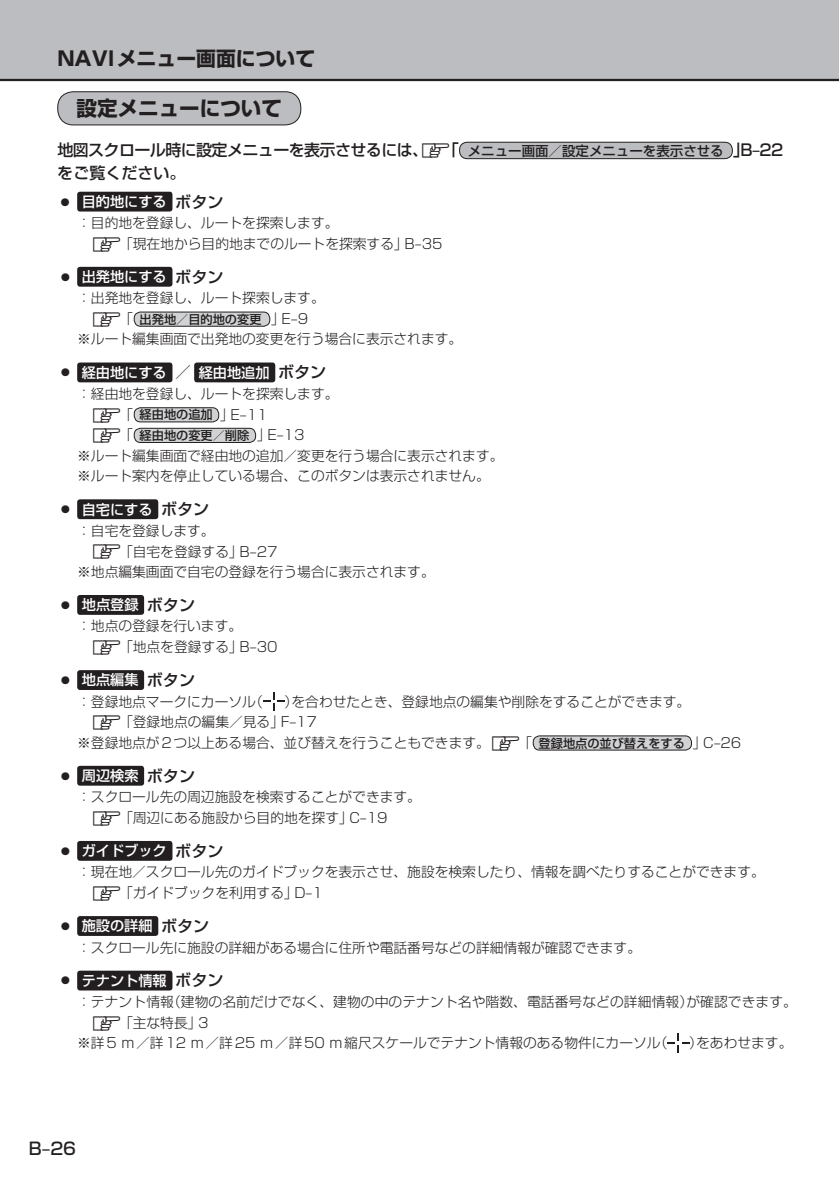
<style>
.page{position:relative;width:839px;height:1192px;background:#fff}
.page>*{position:absolute;margin:0;border:0;box-sizing:border-box;transform-origin:0 0}
.t1{font:20.6px "Shin Go Pro Bold 90 msp RKSJ H";color:#231f20}
.t2{font:19.8px "Shin Go Pro Bold 90 msp RKSJ H";color:#231f20}
.t3{font:17px "Shin Go Pro Medium 90 msp RKSJ H";color:#231f20}
.t4{font:16px/22.6px "Shin Go Pro Medium 90 msp RKSJ H";letter-spacing:-.035em;color:#231f20}
.t5{font:14.2px "Shin Go Pro Medium 90 msp RKSJ H";color:#fff}
.t6{font:13.8px/20.8px "Shin Go Pro Light 90 msp RKSJ H";color:#231f20}
.t7{font:12.2px "Shin Go Pro Medium 90 msp RKSJ H";color:#231f20}
.s1{font-family:"MC1";font-size:14.2px}
.s2{font-size:13.4px}
.s3{color:#231f20}
.s4{font-size:16px;color:#231f20}
.s5{font-family:"Shin Go Pro Light 90 msp RKSJ H";font-size:13.8px}
.s6{font-family:"Shin Go Pro Medium 90 msp RKSJ H";font-size:12.2px}
</style>
<div class="page">
<div style="left:0;top:0;width:839px;height:80px;background:#bcbdc0"></div>
<hr style="left:0;top:79px;width:839px;height:2px;background:#231f20">
<div style="left:58px;top:92px;width:243px;height:33px;background:#bcbdc0;border-radius:16px"></div>
<div style="left:57px;top:91px;width:244px;height:34px;border:1px solid #231f20;border-radius:16px"></div>
<div style="left:459px;top:142px;width:273px;height:17px;background:#bcbdc0;border-radius:8px"></div>
<div style="left:459px;top:142px;width:273px;height:17px;border:1px solid #231f20;border-radius:8px"></div>
<div style="left:77px;top:192px;width:95px;height:20px;background:#231f20;border-radius:3px"></div>
<div style="left:77px;top:267px;width:95px;height:20px;background:#231f20;border-radius:3px"></div>
<div style="left:134px;top:312px;width:136px;height:14px;background:#d1d2d4;border-radius:6px"></div>
<div style="left:134px;top:312px;width:136px;height:14px;border:1px solid #231f20;border-radius:6px"></div>
<div style="left:77px;top:362px;width:95px;height:20px;background:#231f20;border-radius:3px"></div>
<div style="left:194px;top:362px;width:81px;height:20px;background:#231f20;border-radius:3px"></div>
<div style="left:134px;top:408px;width:85px;height:14px;background:#d1d2d4;border-radius:6px"></div>
<div style="left:134px;top:407px;width:85px;height:15px;border:1px solid #231f20;border-radius:6px"></div>
<div style="left:134px;top:428px;width:121px;height:14px;background:#d1d2d4;border-radius:6px"></div>
<div style="left:134px;top:428px;width:122px;height:15px;border:1px solid #231f20;border-radius:6px"></div>
<div style="left:77px;top:499px;width:81px;height:20px;background:#231f20;border-radius:3px"></div>
<div style="left:77px;top:595px;width:67px;height:20px;background:#231f20;border-radius:3px"></div>
<div style="left:77px;top:670px;width:67px;height:20px;background:#231f20;border-radius:3px"></div>
<svg style="left:263px;top:692px;width:21px;height:19px"></svg>
<div style="left:533px;top:736px;width:158px;height:14px;background:#d1d2d4;border-radius:6px"></div>
<div style="left:533px;top:735px;width:158px;height:15px;border:1px solid #231f20;border-radius:6px"></div>
<div style="left:77px;top:766px;width:67px;height:20px;background:#231f20;border-radius:3px"></div>
<div style="left:77px;top:841px;width:95px;height:20px;background:#231f20;border-radius:3px"></div>
<div style="left:77px;top:916px;width:81px;height:20px;background:#231f20;border-radius:3px"></div>
<div style="left:77px;top:970px;width:95px;height:20px;background:#231f20;border-radius:3px"></div>
<svg style="left:667px;top:1034px;width:22px;height:18px"></svg>
<h2 class="t2" style="left:57px;top:51px;width:259px">NAVIメニュー画面について</h2>
<h1 class="t1" style="left:76px;top:101px;width:207px">設定メニューについて</h1>
<p class="t4" style="left:57px;top:141px;width:727px">地図スクロール時に設定メニューを表示させるには、<span class="s1">Z</span>「 <span class="s2">メニュー画面／設定メニューを表示させる</span> 」B‒22をご覧ください。</p>
<p class="t5" style="left:57px;top:196px;width:167px"><span class="s3">○</span> 目的地にする <span class="s4">ボタン</span></p>
<p class="t6" style="left:91px;top:214px;width:353px;text-indent:-14px">： 目的地を登録し、ルートを探索します。<br><span class="s1">Z</span>「現在地から目的地までのルートを探索する」B‒35</p>
<p class="t5" style="left:57px;top:271px;width:167px"><span class="s3">○</span> 出発地にする <span class="s4">ボタン</span></p>
<p class="t6" style="left:77px;top:290px;width:249px">： 出発地を登録し、ルート探索します。</p>
<p class="t7" style="left:91px;top:315px;width:219px"><span class="s1">Z</span><span class="s5">「</span>出発地／目的地の変更 <span class="s5">」E‒9</span></p>
<p class="t6" style="left:77px;top:331px;width:386px">※ルート編集画面で出発地の変更を行う場合に表示されます。</p>
<p class="t5" style="left:57px;top:367px;width:270px"><span class="s3">○</span> 経由地にする <span class="s4">／</span>経由地追加<span class="s4">ボタン</span></p>
<p class="t6" style="left:91px;top:385px;width:249px;text-indent:-14px">： 経由地を登録し、ルートを探索します。<br><span class="s1">Z</span>「<span class="s6">経由地の追加</span> 」E‒11</p>
<p class="t7" style="left:91px;top:431px;width:215px"><span class="s1">Z</span><span class="s5">「</span>経由地の変更／削除 <span class="s5">」E‒13</span></p>
<p class="t6" style="left:77px;top:447px;width:428px">※ルート編集画面で経由地の追加／変更を行う場合に表示されます。※ルート案内を停止している場合、このボタンは表示されません。</p>
<p class="t5" style="left:57px;top:504px;width:153px"><span class="s3">○</span> 自宅にする<span class="s4">ボタン</span></p>
<p class="t6" style="left:77px;top:522px;width:139px">： 自宅を登録します。</p>
<p class="t6" style="left:91px;top:543px;width:188px"><span class="s1">Z</span>「自宅を登録する」B‒27</p>
<p class="t6" style="left:77px;top:563px;width:359px">※地点編集画面で自宅の登録を行う場合に表示されます。</p>
<p class="t5" style="left:57px;top:600px;width:139px"><span class="s3">○</span> 地点登録<span class="s4">ボタン</span></p>
<p class="t6" style="left:91px;top:618px;width:188px;text-indent:-14px">： 地点の登録を行います。<br><span class="s1">Z</span>「地点を登録する」B‒30</p>
<p class="t5" style="left:57px;top:675px;width:139px"><span class="s3">○</span> 地点編集<span class="s4">ボタン</span></p>
<p class="t6" style="left:77px;top:693px;width:187px">： 登録地点マークにカーソル（</p>
<p class="t6" style="left:284px;top:693px;width:407px">）を合わせたとき、登録地点の編集や削除をすることができます。</p>
<p class="t6" style="left:91px;top:714px;width:228px"><span class="s1">Z</span>「登録地点の編集／見る」F‒17</p>
<p class="t6" style="left:77px;top:734px;width:665px">※登録地点が2つ以上ある場合、並び替えを行うこともできます。<span class="s1">Z</span>「<span class="s6">登録地点の並び替えをする</span> 」C‒26</p>
<p class="t5" style="left:57px;top:770px;width:139px"><span class="s3">○</span> 周辺検索<span class="s4">ボタン</span></p>
<p class="t6" style="left:91px;top:788px;width:331px;text-indent:-14px">： スクロール先の周辺施設を検索することができます。<br><span class="s1">Z</span>「周辺にある施設から目的地を探す」C‒19</p>
<p class="t5" style="left:57px;top:845px;width:167px"><span class="s3">○</span> ガイドブック <span class="s4">ボタン</span></p>
<p class="t6" style="left:91px;top:864px;width:675px;text-indent:-14px">： 現在地／スクロール先のガイドブックを表示させ、施設を検索したり、情報を調べたりすることができます。<br><span class="s1">Z</span>「ガイドブックを利用する」D‒1</p>
<p class="t5" style="left:57px;top:921px;width:153px"><span class="s3">○</span> 施設の詳細<span class="s4">ボタン</span></p>
<p class="t6" style="left:77px;top:939px;width:565px">： スクロール先に施設の詳細がある場合に住所や電話番号などの詳細情報が確認できます。</p>
<p class="t5" style="left:57px;top:975px;width:167px"><span class="s3">○</span> テナント情報 <span class="s4">ボタン</span></p>
<p class="t6" style="left:77px;top:993px;width:721px">： テナント情報（建物の名前だけでなく、建物の中のテナント名や階数、電話番号などの詳細情報）が確認できます。</p>
<p class="t6" style="left:91px;top:1014px;width:119px"><span class="s1">Z</span>「主な特長」3</p>
<p class="t6" style="left:77px;top:1034px;width:592px">※詳5 m／詳12 m／詳25 m／詳50 m縮尺スケールでテナント情報のある物件にカーソル（</p>
<p class="t6" style="left:689px;top:1034px;width:105px">）をあわせます。</p>
<p class="t3" style="left:29px;top:1142px;width:49px">B‒26</p>
</div>
